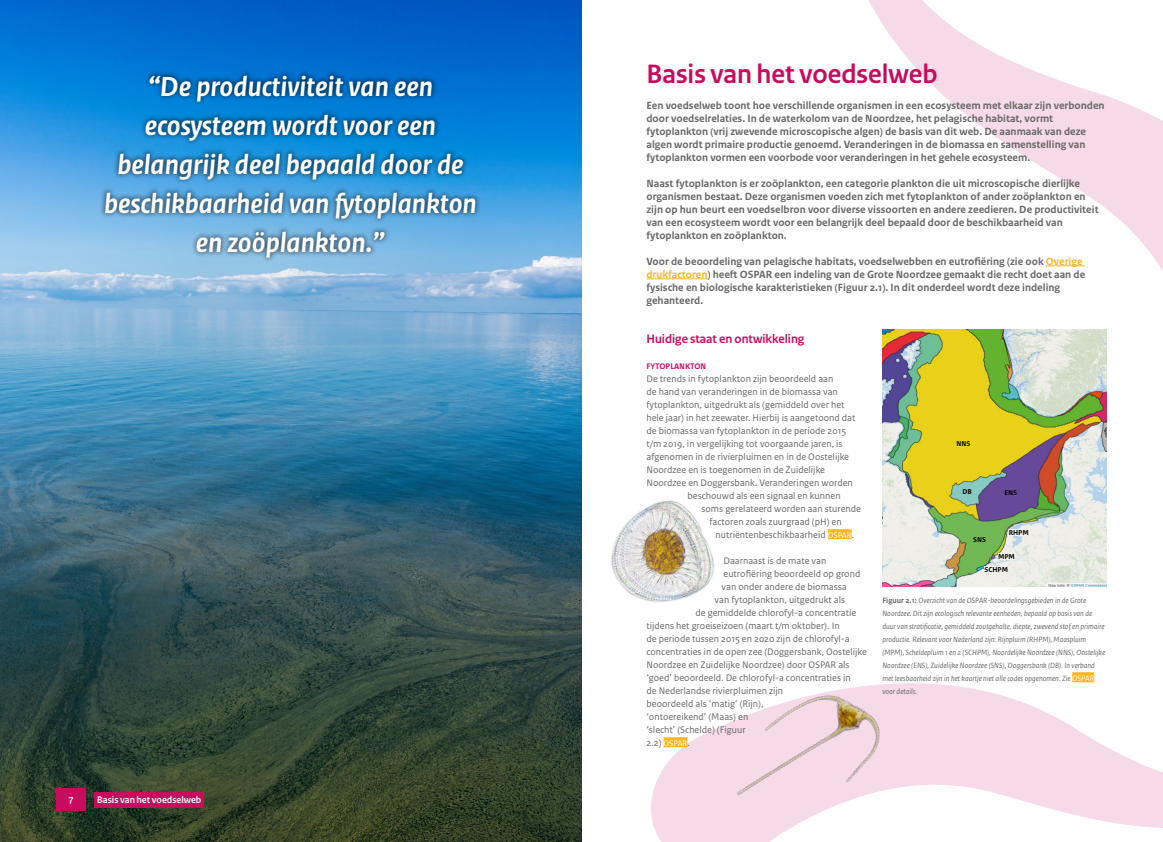
<style>
.page{position:relative;width:1163px;height:842px;background:#fff}
.page>*{position:absolute;margin:0;border:0;box-sizing:border-box;transform-origin:0 0}
.t1{font:italic 700 29px/39px "Rijksoverheid Sans Text";color:#fff;text-align:center}
.t2{font:700 28px "Rijksoverheid Sans Heading";color:#c90b5e}
.t3{font:700 13px "Rijksoverheid Sans Heading";color:#c90b5e}
.t4{font:700 11px/13px "Rijksoverheid Sans Text";color:#666766}
.t5{font:10px "Rijksoverheid Sans Text";color:#666766}
.t6{font:700 10px "Rijksoverheid Sans Heading";color:#fff}
.t7{font:700 10px "Rijksoverheid Sans Text";color:#fff}
.t8{font:700 8.5px "Rijksoverheid Sans Text";color:#c90b5e}
.t9{font:italic 8px/13px "Rijksoverheid Sans Text";color:#666766}
.t10{font:700 7.5px "Rijksoverheid Sans Text";color:#000}
.s1{color:#fab51d}
.s2{font-size:8.5px;color:#fff}
.s3{font-weight:700;font-style:normal}
</style>
<div class="page">
<svg style="left:868px;top:0;width:294px;height:497px"></svg>
<svg style="left:651px;top:676px;width:511px;height:166px;fill:#f6dae7"></svg>
<img style="left:0;top:0;width:581px;height:842px">
<div style="left:99px;top:69px;width:382px;height:194px;background:#000;opacity:.5"></div>
<hr style="left:1045px;top:266px;width:39px;height:1px;background:#fab51d">
<hr style="left:646px;top:279px;width:61px;height:1px;background:#fab51d">
<div style="left:1071px;top:672px;width:23px;height:10px;background:#fab51d"></div>
<img style="left:882px;top:330px;width:223px;height:256px">
<div style="left:983px;top:566px;width:25px;height:7px;background:#efeee9"></div>
<div style="left:1008px;top:529px;width:21px;height:6px;background:#efeee9"></div>
<div style="left:947px;top:437px;width:32px;height:14px;background:#e9d119"></div>
<div style="left:954px;top:486px;width:22px;height:11px;background:#87cac2"></div>
<div style="left:989px;top:487px;width:44px;height:10px;background:#664a98"></div>
<div style="left:963px;top:531px;width:16px;height:9px;background:#72b854"></div>
<div style="left:997px;top:553px;width:17px;height:7px;background:#eff0e8"></div>
<div style="left:827px;top:529px;width:24px;height:10px;background:#fab51d"></div>
<div style="left:663px;top:737px;width:24px;height:10px;background:#fab51d"></div>
<img style="left:557px;top:492px;width:157px;height:118px">
<img style="left:697px;top:676px;width:219px;height:160px">
<div style="left:94px;top:793px;width:110px;height:15px;background:#c90b5e"></div>
<div style="left:57px;top:788px;width:29px;height:23px;background:#c90b5e"></div>
<h1 class="t1" style="left:104px;top:67px;width:374px">“De productiviteit van een ecosysteem wordt voor een belangrijk deel bepaald door de beschikbaarheid van fytoplankton en zoöplankton.”</h1>
<p class="t7" style="left:69px;top:793px;width:6px">7</p>
<p class="t6" style="left:97px;top:794px;width:105px">Basis van het voedselweb</p>
<h2 class="t2" style="left:646px;top:58px;width:293px">Basis van het voedselweb</h2>
<p class="t4" style="left:646px;top:99px;width:459px">Een voedselweb toont hoe verschillende organismen in een ecosysteem met elkaar zijn verbonden door voedselrelaties. In de waterkolom van de Noordzee, het pelagische habitat, vormt fytoplankton (vrij zwevende microscopische algen) de basis van dit web. De aanmaak van deze algen wordt primaire productie genoemd. Veranderingen in de biomassa en samenstelling van fytoplankton vormen een voorbode voor veranderingen in het gehele ecosysteem.</p>
<p class="t4" style="left:646px;top:177px;width:453px">Naast fytoplankton is er zoöplankton, een categorie plankton die uit microscopische dierlijke organismen bestaat. Deze organismen voeden zich met fytoplankton of ander zoöplankton en zijn op hun beurt een voedselbron voor diverse vissoorten en andere zeedieren. De productiviteit van een ecosysteem wordt voor een belangrijk deel bepaald door de beschikbaarheid van fytoplankton en zoöplankton.</p>
<p class="t4" style="left:646px;top:255px;width:440px">Voor de beoordeling van pelagische habitats, voedselwebben en eutrofiëring (zie ook <span class="s1">Overige drukfactoren</span>) heeft OSPAR een indeling van de Grote Noordzee gemaakt die recht doet aan de fysische en biologische karakteristieken (Figuur 2.1). In dit onderdeel wordt deze indeling gehanteerd.</p>
<p class="t3" style="left:646px;top:331px;width:159px">Huidige staat en ontwikkeling</p>
<p class="t8" style="left:646px;top:361px;width:61px">FYTOPLANKTON</p>
<p class="t5" style="left:646px;top:373px;width:188px">De trends in fytoplankton zijn beoordeeld aan</p>
<p class="t5" style="left:646px;top:386px;width:193px">de hand van veranderingen in de biomassa van</p>
<p class="t5" style="left:646px;top:399px;width:200px">fytoplankton, uitgedrukt als (gemiddeld over het</p>
<p class="t5" style="left:646px;top:412px;width:210px">hele jaar) in het zeewater. Hierbij is aangetoond dat</p>
<p class="t5" style="left:646px;top:425px;width:201px">de biomassa van fytoplankton in de periode 2015</p>
<p class="t5" style="left:646px;top:438px;width:198px">t/m 2019, in vergelijking tot voorgaande jaren, is</p>
<p class="t5" style="left:646px;top:451px;width:204px">afgenomen in de rivierpluimen en in de Oostelijke</p>
<p class="t5" style="left:646px;top:464px;width:180px">Noordzee en is toegenomen in de Zuidelijke</p>
<p class="t5" style="left:646px;top:477px;width:208px">Noordzee en Doggersbank. Veranderingen worden</p>
<p class="t5" style="left:687px;top:490px;width:155px">beschouwd als een signaal en kunnen</p>
<p class="t5" style="left:701px;top:503px;width:161px">soms gerelateerd worden aan sturende</p>
<p class="t5" style="left:709px;top:516px;width:134px">factoren zoals zuurgraad (pH) en</p>
<p class="t5" style="left:715px;top:529px;width:140px">nutriëntenbeschikbaarheid <span class="s2">OSPAR</span>.</p>
<p class="t5" style="left:723px;top:555px;width:104px">Daarnaast is de mate van</p>
<p class="t5" style="left:723px;top:568px;width:138px">eutrofiëring beoordeeld op grond</p>
<p class="t5" style="left:721px;top:581px;width:127px">van onder andere de biomassa</p>
<p class="t5" style="left:714px;top:594px;width:132px">van fytoplankton, uitgedrukt als</p>
<p class="t5" style="left:695px;top:607px;width:162px">de gemiddelde chlorofyl-a concentratie</p>
<p class="t5" style="left:646px;top:620px;width:195px">tijdens het groeiseizoen (maart t/m oktober). In</p>
<p class="t5" style="left:646px;top:633px;width:205px">de periode tussen 2015 en 2020 zijn de chlorofyl-a</p>
<p class="t5" style="left:646px;top:646px;width:222px">concentraties in de open zee (Doggersbank, Oostelijke</p>
<p class="t5" style="left:646px;top:659px;width:205px">Noordzee en Zuidelijke Noordzee) door OSPAR als</p>
<p class="t5" style="left:646px;top:672px;width:206px">‘goed’ beoordeeld. De chlorofyl-a concentraties in</p>
<p class="t5" style="left:646px;top:685px;width:138px">de Nederlandse rivierpluimen zijn</p>
<p class="t5" style="left:646px;top:698px;width:118px">beoordeeld als ‘matig’ (Rijn),</p>
<p class="t5" style="left:646px;top:711px;width:103px">‘ontoereikend’ (Maas) en</p>
<p class="t5" style="left:646px;top:724px;width:101px">‘slecht’ (Schelde) (Figuur</p>
<p class="t5" style="left:646px;top:737px;width:45px">2.2) <span class="s2">OSPAR</span>.</p>
<p class="t10" style="left:956px;top:439px;width:15px">NNS</p>
<p class="t10" style="left:962px;top:487px;width:11px">DB</p>
<p class="t10" style="left:1004px;top:489px;width:14px">ENS</p>
<p class="t10" style="left:973px;top:535px;width:14px">SNS</p>
<p class="t10" style="left:1008px;top:528px;width:21px">RHPM</p>
<p class="t10" style="left:997px;top:552px;width:18px">MPM</p>
<p class="t10" style="left:984px;top:565px;width:25px">SCHPM</p>
<p class="t9" style="left:882px;top:594px;width:224px"><span class="s3">Figuur 2.1:</span> Overzicht van de OSPAR-beoordelingsgebieden in de Grote Noordzee. Dit zijn ecologisch relevante eenheden, bepaald op basis van de duur van stratificatie, gemiddeld zoutgehalte, diepte, zwevend stof en primaire productie. Relevant voor Nederland zijn: Rijnpluim (RHPM), Maaspluim (MPM), Scheldepluim 1 en 2 (SCHPM), Noordelijke Noordzee (NNS), Oostelijke Noordzee (ENS), Zuidelijke Noordzee (SNS), Doggersbank (DB). In verband met leesbaarheid zijn in het kaartje niet alle codes opgenomen. Zie <span class="s2">OSPAR </span>voor details.</p>
</div>
